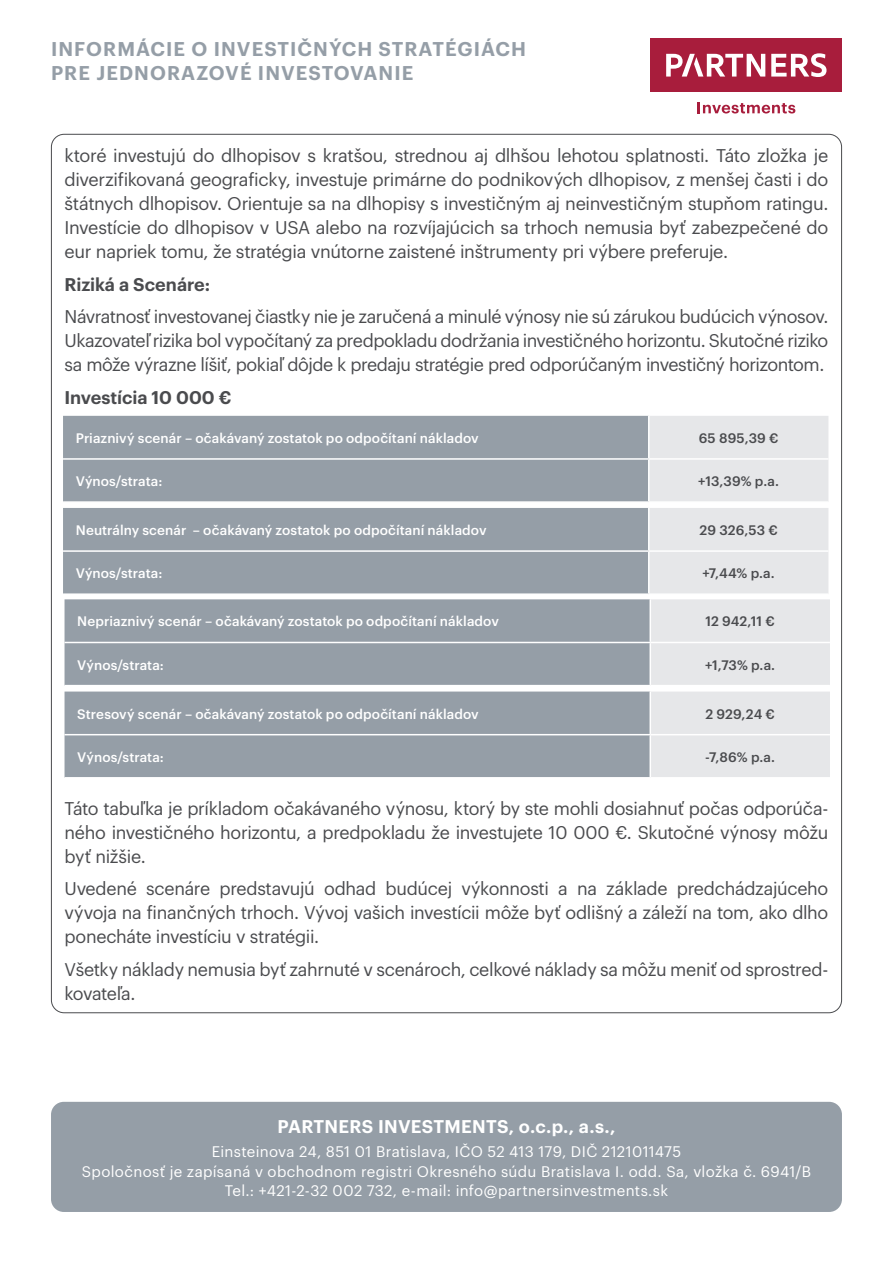
<style>
.page{position:relative;width:893px;height:1263px;background:#fff}
.page>*{position:absolute;margin:0;border:0;box-sizing:border-box;transform-origin:0 0}
.t1{font:600 19.5px/23.4px "Graphik";letter-spacing:.055em;color:#959ea7}
.t2{font:18px/24px "Graphik";letter-spacing:-.02em;color:#4a4b4e;text-align:justify}
.t3{font:600 18px "Graphik";letter-spacing:.01em;color:#fff}
.t4{font:600 18px "Graphik";letter-spacing:-.005em;color:#4a4b4e}
.t5{font:15px/19.5px "Graphik";letter-spacing:.02em;color:#fff;text-align:center}
.t6{font:500 13.5px "Graphik";letter-spacing:.005em;color:#fff}
.t7{font:500 13.5px "Graphik";letter-spacing:.01em;color:#4a4b4e}
</style>
<div class="page">
<div style="left:51px;top:1102px;width:791px;height:110px;background:#959ea7;border-radius:13px"></div>
<div style="left:651px;top:38px;width:191px;height:54px;background:#a81d3c"></div>
<svg style="left:771px;top:53px;width:55px;height:24px"></svg>
<svg style="left:666px;top:54px;width:99px;height:23px"></svg>
<svg style="left:698px;top:102px;width:97px;height:11px"></svg>
<div style="left:63px;top:416px;width:585px;height:85px;background:#959ea7"></div>
<div style="left:649px;top:416px;width:179px;height:85px;background:#e6e7e9"></div>
<hr style="left:63px;top:458px;width:586px;height:2px;background:#fff">
<hr style="left:649px;top:458px;width:179px;height:2px;background:#fff">
<div style="left:63px;top:508px;width:585px;height:85px;background:#959ea7"></div>
<hr style="left:63px;top:550px;width:586px;height:2px;background:#fff">
<div style="left:65px;top:599px;width:584px;height:86px;background:#959ea7"></div>
<hr style="left:65px;top:642px;width:585px;height:1px;background:#fff">
<div style="left:65px;top:691px;width:584px;height:86px;background:#959ea7"></div>
<svg style="left:649px;top:508px;width:181px;height:269px;background:#e7e8ea"></svg>
<hr style="left:649px;top:691px;width:2px;height:43px;background:#fff">
<hr style="left:65px;top:734px;width:585px;height:1px;background:#fff">
<hr style="left:650px;top:734px;width:180px;height:1px;background:#fff">
<hr style="left:649px;top:735px;width:2px;height:42px;background:#fff">
<p class="t1" style="left:51px;top:36px;width:476px">INFORMÁCIE O INVESTIČNÝCH STRATÉGIÁCH<br>PRE JEDNORAZOVÉ INVESTOVANIE</p>
<p class="t2" style="left:65px;top:142px;width:765px">ktoré investujú do dlhopisov s kratšou, strednou aj dlhšou lehotou splatnosti. Táto zložka je diverzifikovaná geograficky, investuje primárne do podnikových dlhopisov, z menšej časti i do štátnych dlhopisov. Orientuje sa na dlhopisy s investičným aj neinvestičným stupňom ratingu.<br>Investície do dlhopisov v USA alebo na rozvíjajúcich sa trhoch nemusia byť zabezpečené do eur napriek tomu, že stratégia vnútorne zaistené inštrumenty pri výbere preferuje.</p>
<p class="t4" style="left:65px;top:270px;width:147px">Riziká a Scenáre:</p>
<p class="t2" style="left:65px;top:303px;width:765px">Návratnosť investovanej čiastky nie je zaručená a minulé výnosy nie sú zárukou budúcich výnosov.<br>Ukazovateľ rizika bol vypočítaný za predpokladu dodržania investičného horizontu. Skutočné riziko sa môže výrazne líšiť, pokiaľ dôjde k predaju stratégie pred odporúčaným investičný horizontom.</p>
<p class="t4" style="left:65px;top:383px;width:168px">Investícia 10 000 €</p>
<p class="t6" style="left:76px;top:428px;width:404px">Priaznivý scenár – očakávaný zostatok po odpočítaní nákladov</p>
<p class="t7" style="left:699px;top:428px;width:81px">65 895,39 €</p>
<p class="t6" style="left:76px;top:471px;width:88px">Výnos/strata:</p>
<p class="t7" style="left:698px;top:471px;width:82px">+13,39% p.a.</p>
<p class="t6" style="left:76px;top:520px;width:412px">Neutrálny scenár – očakávaný zostatok po odpočítaní nákladov</p>
<p class="t7" style="left:699px;top:520px;width:80px">29 326,53 €</p>
<p class="t6" style="left:76px;top:563px;width:88px">Výnos/strata:</p>
<p class="t7" style="left:702px;top:563px;width:74px">+7,44% p.a.</p>
<p class="t6" style="left:77px;top:611px;width:423px">Nepriaznivý scenár – očakávaný zostatok po odpočítaní nákladov</p>
<p class="t7" style="left:705px;top:611px;width:71px">12 942,11 €</p>
<p class="t6" style="left:77px;top:654px;width:88px">Výnos/strata:</p>
<p class="t7" style="left:705px;top:654px;width:72px">+1,73% p.a.</p>
<p class="t6" style="left:77px;top:703px;width:403px">Stresový scenár – očakávaný zostatok po odpočítaní nákladov</p>
<p class="t7" style="left:705px;top:703px;width:71px">2 929,24 €</p>
<p class="t6" style="left:77px;top:746px;width:88px">Výnos/strata:</p>
<p class="t7" style="left:705px;top:746px;width:71px">-7,86% p.a.</p>
<p class="t2" style="left:65px;top:795px;width:765px">Táto tabuľka je príkladom očakávaného výnosu, ktorý by ste mohli dosiahnuť počas odporúča&shy;ného investičného horizontu, a predpokladu že investujete 10 000 €. Skutočné výnosy môžu byť nižšie.</p>
<p class="t2" style="left:65px;top:875px;width:765px">Uvedené scenáre predstavujú odhad budúcej výkonnosti a na základe predchádzajúceho vývoja na finančných trhoch. Vývoj vašich investícii môže byť odlišný a záleží na tom, ako dlho ponecháte investíciu v stratégii.</p>
<p class="t2" style="left:65px;top:956px;width:765px">Všetky náklady nemusia byť zahrnuté v scenároch, celkové náklady sa môžu meniť od sprostred&shy;kovateľa.</p>
<p class="t3" style="left:278px;top:1113px;width:339px">PARTNERS INVESTMENTS, o.c.p., a.s.,</p>
<p class="t5" style="left:82px;top:1141px;width:731px">Einsteinova 24, 851 01 Bratislava, IČO 52 413 179, DIČ 2121011475<br>Spoločnosť je zapísaná v obchodnom registri Okresného súdu Bratislava I. odd. Sa, vložka č. 6941/B<br>Tel.: +421-2-32 002 732, e-mail: info@partnersinvestments.sk</p>
</div>
